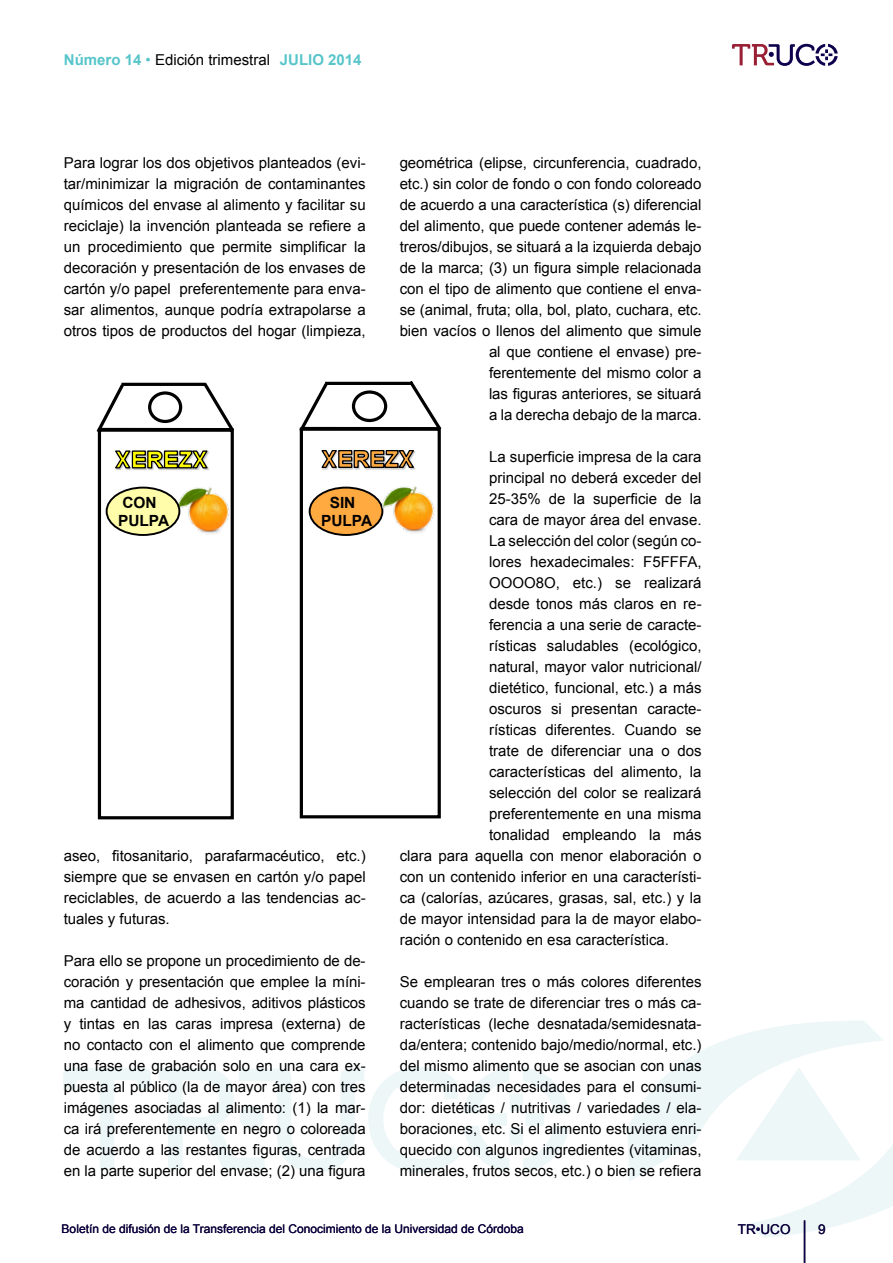
<style>
.page{position:relative;width:893px;height:1263px;background:#fff}
.page>*{position:absolute;margin:0;border:0;box-sizing:border-box;transform-origin:0 0}
.t1{font:700 15.45px/18px "Arial";color:#000}
.t2{font:15px/21px "Arial";color:#000;text-align:justify}
.t3{font:700 15px "Arial";color:#57c5ca}
.t4{font:13.5px "Arial";color:#0f004e}
.t5{font:12px "Arial";color:#0f004e}
.s1{font-weight:400}
.s2{font-weight:400;color:#000}
</style>
<div class="page">
<svg style="left:63px;top:1021px;width:830px;height:216px"></svg>
<hr style="left:804px;top:1220px;width:1px;height:43px;background:#0f004e">
<svg style="left:732px;top:44px;width:106px;height:22px"></svg>
<div style="left:98px;top:428px;width:136px;height:391px;border:3px solid #000"></div>
<div style="left:148px;top:391px;width:34px;height:32px;border:3px solid #000;border-radius:50%"></div>
<hr style="left:99px;top:428px;width:134px;height:3px;background:#000">
<hr style="left:121px;top:383px;width:84px;height:3px;background:#000">
<svg style="left:96px;top:382px;width:31px;height:54px"></svg>
<svg style="left:200px;top:382px;width:34px;height:53px"></svg>
<img style="left:116px;top:469px;width:93px;height:1px">
<svg style="left:115px;top:450px;width:94px;height:19px"></svg>
<img style="left:171px;top:485px;width:63px;height:51px">
<div style="left:107px;top:488px;width:72px;height:47px;background:#fffda9;border-radius:50%"></div>
<div style="left:106px;top:487px;width:74px;height:49px;border:2px solid #000;border-radius:50%"></div>
<div style="left:300px;top:427px;width:141px;height:391px;border:3px solid #000"></div>
<div style="left:352px;top:390px;width:35px;height:32px;border:3px solid #000;border-radius:50%"></div>
<hr style="left:301px;top:427px;width:139px;height:3px;background:#000">
<hr style="left:325px;top:382px;width:87px;height:3px;background:#000">
<svg style="left:299px;top:381px;width:32px;height:54px"></svg>
<svg style="left:406px;top:380px;width:36px;height:54px"></svg>
<img style="left:322px;top:469px;width:93px;height:1px">
<svg style="left:321px;top:450px;width:95px;height:19px"></svg>
<div style="left:310px;top:488px;width:72px;height:47px;background:#ffa941;border-radius:50%"></div>
<div style="left:309px;top:487px;width:74px;height:49px;border:2px solid #000;border-radius:50%"></div>
<img style="left:376px;top:484px;width:65px;height:52px">
<p class="t3" style="left:64px;top:51px;width:299px">Número 14 <span class="s1">•</span> <span class="s2">Edición trimestral</span> JULIO 2014</p>
<p class="t2" style="left:64px;top:152px;width:303px">Para lograr los dos objetivos planteados (evi&shy;tar/minimizar la migración de contaminantes químicos del envase al alimento y facilitar su reciclaje) la invención planteada se refiere a un procedimiento que permite simplificar la decoración y presentación de los envases de cartón y/o papel preferentemente para enva&shy;sar alimentos, aunque podría extrapolarse a otros tipos de productos del hogar (limpieza,</p>
<p class="t1" style="left:118px;top:493px;width:53px">CON<br>PULPA</p>
<p class="t1" style="left:321px;top:493px;width:53px;text-align:center">SIN<br>PULPA</p>
<p class="t2" style="left:64px;top:845px;width:303px">aseo, fitosanitario, parafarmacéutico, etc.) siempre que se envasen en cartón y/o papel reciclables, de acuerdo a las tendencias ac&shy;tuales y futuras.</p>
<p class="t2" style="left:64px;top:950px;width:303px">Para ello se propone un procedimiento de de&shy;coración y presentación que emplee la míni&shy;ma cantidad de adhesivos, aditivos plásticos y tintas en las caras impresa (externa) de no contacto con el alimento que comprende una fase de grabación solo en una cara ex&shy;puesta al público (la de mayor área) con tres imágenes asociadas al alimento: (1) la mar&shy;ca irá preferentemente en negro o coloreada de acuerdo a las restantes figuras, centrada en la parte superior del envase; (2) una figura</p>
<p class="t2" style="left:400px;top:152px;width:303px;text-align:right">geométrica (elipse, circunferencia, cuadrado, etc.) sin color de fondo o con fondo coloreado de acuerdo a una característica (s) diferencial del alimento, que puede contener además le&shy;treros/dibujos, se situará a la izquierda debajo de la marca; (3) un figura simple relacionada con el tipo de alimento que contiene el enva&shy;se (animal, fruta; olla, bol, plato, cuchara, etc. bien vacíos o llenos del alimento que simule al que contiene el envase) pre&shy;ferentemente del mismo color a<br>las figuras anteriores, se situará<br>a la derecha debajo de la marca.</p>
<p class="t2" style="left:489px;top:446px;width:214px">La superficie impresa de la cara</p>
<p class="t2" style="left:489px;top:467px;width:214px">principal no deberá exceder del</p>
<p class="t2" style="left:489px;top:488px;width:214px">25-35% de la superficie de la</p>
<p class="t2" style="left:489px;top:509px;width:214px">cara de mayor área del envase.</p>
<p class="t2" style="left:489px;top:530px;width:214px">La selección del color (según co-</p>
<p class="t2" style="left:489px;top:551px;width:214px">lores hexadecimales: F5FFFA,</p>
<p class="t2" style="left:489px;top:572px;width:214px">OOOO8O, etc.) se realizará</p>
<p class="t2" style="left:489px;top:593px;width:214px">desde tonos más claros en re-</p>
<p class="t2" style="left:489px;top:614px;width:214px">ferencia a una serie de caracte-</p>
<p class="t2" style="left:489px;top:635px;width:214px">rísticas saludables (ecológico,</p>
<p class="t2" style="left:489px;top:656px;width:214px">natural, mayor valor nutricional/</p>
<p class="t2" style="left:489px;top:677px;width:214px">dietético, funcional, etc.) a más</p>
<p class="t2" style="left:489px;top:698px;width:214px">oscuros si presentan caracte-</p>
<p class="t2" style="left:489px;top:719px;width:214px">rísticas diferentes. Cuando se</p>
<p class="t2" style="left:489px;top:740px;width:214px">trate de diferenciar una o dos</p>
<p class="t2" style="left:489px;top:761px;width:214px">características del alimento, la</p>
<p class="t2" style="left:489px;top:782px;width:214px">selección del color se realizará</p>
<p class="t2" style="left:489px;top:803px;width:214px">preferentemente en una misma</p>
<p class="t2" style="left:489px;top:824px;width:214px">tonalidad empleando la más</p>
<p class="t2" style="left:400px;top:845px;width:303px">clara para aquella con menor elaboración o</p>
<p class="t2" style="left:400px;top:866px;width:303px">con un contenido inferior en una característi-</p>
<p class="t2" style="left:400px;top:887px;width:303px">ca (calorías, azúcares, grasas, sal, etc.) y la</p>
<p class="t2" style="left:400px;top:908px;width:303px">de mayor intensidad para la de mayor elabo-</p>
<p class="t2" style="left:400px;top:929px;width:271px">ración o contenido en esa característica.</p>
<p class="t2" style="left:400px;top:971px;width:303px">Se emplearan tres o más colores diferentes cuando se trate de diferenciar tres o más ca&shy;racterísticas (leche desnatada/semidesnata&shy;da/entera; contenido bajo/medio/normal, etc.) del mismo alimento que se asocian con unas determinadas necesidades para el consumi&shy;dor: dietéticas / nutritivas / variedades / ela&shy;boraciones, etc. Si el alimento estuviera enri&shy;quecido con algunos ingredientes (vitaminas, minerales, frutos secos, etc.) o bien se refiera</p>
<p class="t5" style="left:62px;top:1222px;width:464px">Boletín de difusión de la Transferencia del Conocimiento de la Universidad de Córdoba</p>
<p class="t4" style="left:738px;top:1221px;width:54px">TR•UCO</p>
<p class="t4" style="left:818px;top:1221px;width:9px">9</p>
</div>
